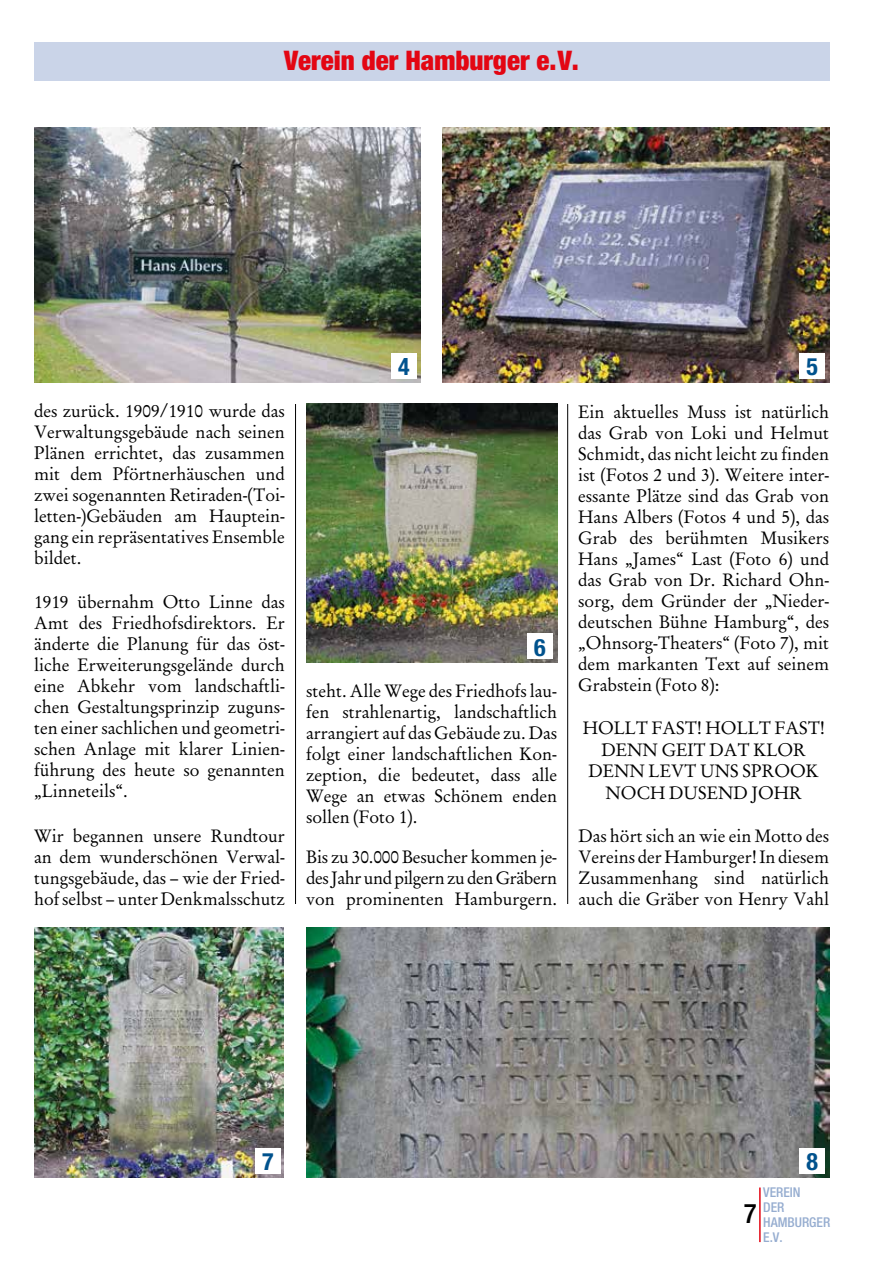
<style>
.page{position:relative;width:893px;height:1263px;background:#fff}
.page>*{position:absolute;margin:0;border:0;box-sizing:border-box;transform-origin:0 0}
.t1{font:900 condensed 27px "Helvetica Neue";color:#e30613}
.t2{font:500 condensed 27px "Helvetica Neue";color:#000}
.t3{font:700 condensed 24px "Helvetica Neue";color:#00528d}
.t4{font:18px/21px "AT Garamond Antiqua";color:#000;text-align:justify}
.t5{font:500 condensed 13.5px/15px "Helvetica Neue";color:#96add0}
</style>
<div class="page">
<hr style="left:567px;top:128px;width:1px;height:1050px;background:#000">
<hr style="left:295px;top:128px;width:1px;height:1050px;background:#000">
<div style="left:34px;top:43px;width:795px;height:38px;background:#cad4e8"></div>
<hr style="left:759px;top:1187px;width:2px;height:55px;background:#e30613">
<div style="left:34px;top:905px;width:795px;height:273px;background:#fff"></div>
<div style="left:34px;top:128px;width:795px;height:276px;background:#fff"></div>
<img style="left:34px;top:128px;width:387px;height:255px">
<img style="left:442px;top:128px;width:387px;height:255px">
<img style="left:306px;top:404px;width:251px;height:258px">
<img style="left:34px;top:927px;width:250px;height:251px">
<img style="left:306px;top:927px;width:523px;height:251px">
<div style="left:391px;top:353px;width:26px;height:25px;background:#fff"></div>
<div style="left:799px;top:353px;width:26px;height:25px;background:#fff"></div>
<div style="left:527px;top:634px;width:26px;height:25px;background:#fff"></div>
<div style="left:255px;top:1148px;width:26px;height:26px;background:#fff"></div>
<div style="left:799px;top:1148px;width:26px;height:26px;background:#fff"></div>
<h1 class="t1" style="left:284px;top:44px;width:296px">Verein der Hamburger e.V.</h1>
<p class="t4" style="left:34px;top:399px;width:252px">des zurück. 1909/1910 wurde das Verwaltungsgebäude nach seinen Plänen errichtet, das zusammen mit dem Pförtnerhäuschen und zwei sogenannten Retiraden-(Toi&shy;letten-)Gebäuden am Hauptein&shy;gang ein repräsentatives Ensemble bildet.</p>
<p class="t4" style="left:34px;top:591px;width:252px">1919 übernahm Otto Linne das Amt des Friedhofsdirektors. Er änderte die Planung für das öst&shy;liche Erweiterungsgelände durch eine Abkehr vom landschaftli&shy;chen Gestaltungsprinzip zuguns&shy;ten einer sachlichen und geometri&shy;schen Anlage mit klarer Linien&shy;führung des heute so genannten „Linneteils“.</p>
<p class="t4" style="left:34px;top:824px;width:252px">Wir begannen unsere Rundtour an dem wunderschönen Verwal&shy;tungsgebäude, das – wie der Fried&shy;hof selbst – unter Denkmalsschutz</p>
<h2 class="t3" style="left:398px;top:352px;width:13px">4</h2>
<h2 class="t3" style="left:806px;top:352px;width:13px">5</h2>
<h2 class="t3" style="left:534px;top:633px;width:13px">6</h2>
<p class="t4" style="left:306px;top:679px;width:252px">steht. Alle Wege des Friedhofs lau&shy;fen strahlenartig, landschaftlich arrangiert auf das Gebäude zu. Das folgt einer landschaftlichen Kon&shy;zeption, die bedeutet, dass alle Wege an etwas Schönem enden sollen (Foto 1).</p>
<p class="t4" style="left:306px;top:845px;width:252px">Bis zu 30.000 Besucher kommen je&shy;des Jahr und pilgern zu den Gräbern von prominenten Hamburgern.</p>
<p class="t4" style="left:578px;top:400px;width:252px">Ein aktuelles Muss ist natürlich das Grab von Loki und Helmut Schmidt, das nicht leicht zu finden ist (Fotos 2 und 3). Weitere inter&shy;essante Plätze sind das Grab von Hans Albers (Fotos 4 und 5), das Grab des berühmten Musikers Hans „James“ Last (Foto 6) und das Grab von Dr. Richard Ohn&shy;sorg, dem Gründer der „Nieder&shy;deutschen Bühne Hamburg“, des „Ohnsorg-Theaters“ (Foto 7), mit dem markanten Text auf seinem Grabstein (Foto 8):</p>
<p class="t4" style="left:583px;top:716px;width:244px;line-height:21.6px;text-align:center">HOLLT FAST! HOLLT FAST!<br>DENN GEIT DAT KLOR<br>DENN LEVT UNS SPROOK<br>NOCH DUSEND JOHR</p>
<p class="t4" style="left:578px;top:824px;width:252px">Das hört sich an wie ein Motto des Vereins der Hamburger! In diesem Zusammenhang sind natürlich auch die Gräber von Henry Vahl</p>
<h2 class="t3" style="left:262px;top:1147px;width:13px">7</h2>
<h2 class="t3" style="left:806px;top:1147px;width:13px">8</h2>
<p class="t5" style="left:763px;top:1184px;width:69px">VEREIN<br>DER<br>HAMBURGER<br>E.V.</p>
<h1 class="t2" style="left:744px;top:1198px;width:14px">7</h1>
</div>
